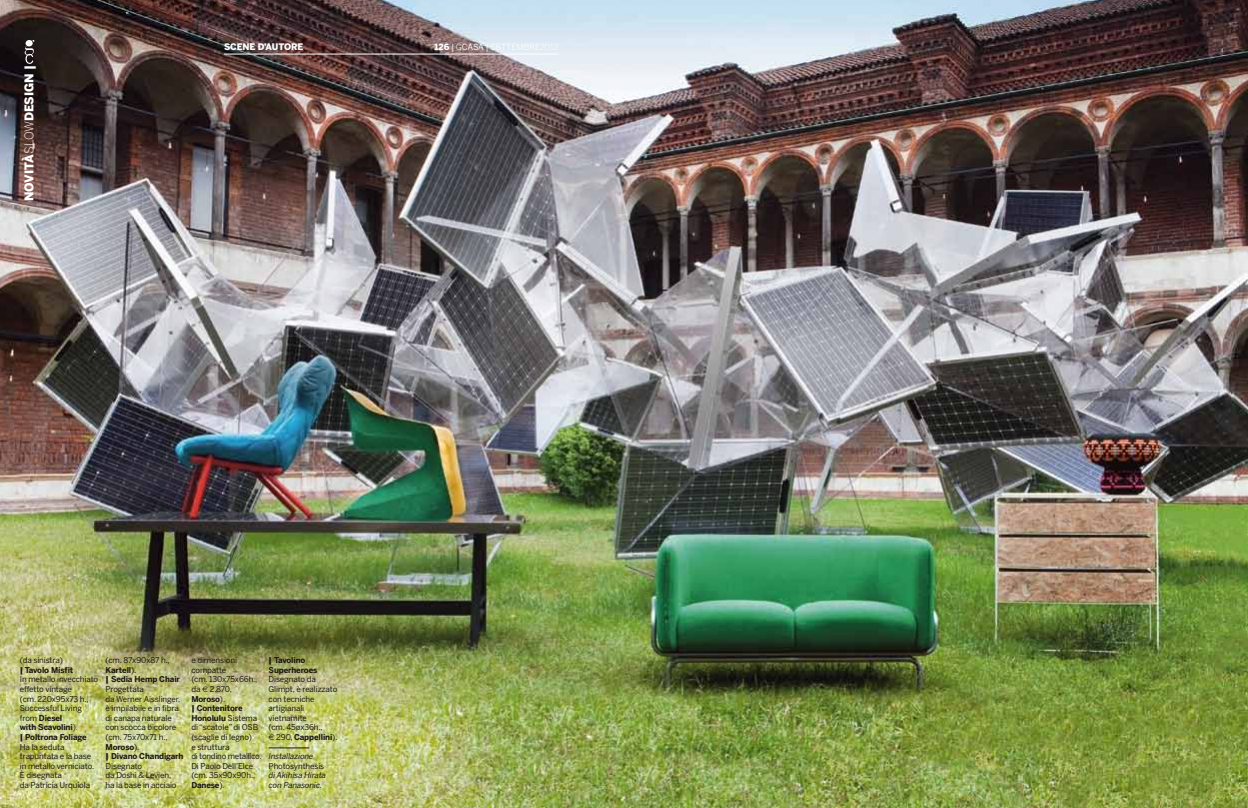
<style>
.page{position:relative;width:1248px;height:808px;background:#fff}
.page>*{position:absolute;margin:0;border:0;box-sizing:border-box;transform-origin:0 0}
.t1{font:900 12px "Benton Sans";letter-spacing:-.01em;color:#fff}
.t2{font:900 9px "Benton Sans";letter-spacing:-.01em;color:#fff}
.t3{font:8.5px "Benton Sans";letter-spacing:-.01em;color:#fff}
.t4{font:8px/9.6px "Benton Sans";letter-spacing:-.015em;color:#1a1712}
.t5{font:italic 8px/9.6px "Benton Sans";letter-spacing:-.015em;color:#1a1712}
.t6{font:700 8px/9.6px "Benton Sans";letter-spacing:-.015em;color:#1a1712}
.s1{font-weight:300}
.s2{font-weight:900}
.s3{font-style:inherit}
.s4{font-weight:700}
.s5{font-family:"Euro Sans"}
</style>
<div class="page">
<img style="left:0;top:0;width:1247px;height:808px">
<svg style="left:25px;top:40px;width:9px;height:24px"></svg>
<hr style="left:224px;top:54px;width:334px;height:1px;background:#fff">
<hr style="left:268px;top:748px;width:41px;height:1px;background:#1a1712">
<h1 class="t1" style="left:22px;top:201px;width:137px;rotate:-90deg">NOVITÀ<span class="s1">SLOW</span>DESIGN |</h1>
<p class="t2" style="left:224px;top:41px;width:80px">SCENE D’AUTORE</p>
<p class="t3" style="left:434px;top:42px;width:126px"><span class="s2">126</span> | <span class="s1">G</span><span class="s3">CASA</span> | SETTEMBRE<span class="s1">2012</span></p>
<p class="t4" style="left:106px;top:655px;width:79px">(cm. 87x90x87 h.,<br><span class="s4">Kartell</span>).<br><span class="s2">|</span> <span class="s4">Sedia Hemp Chair<br></span>Progettata<br>da Werner Aisslinger, è impilabile e in fibra di canapa naturale con scocca bicolore (cm. 75x70x71 h.,<br><span class="s4">Moroso</span>).<br><span class="s2">|</span> <span class="s4">Divano Chandigarh<br></span>Disegnato<br>da Doshi &amp; Levien,<br>ha la base in acciaio</p>
<p class="t6" style="left:268px;top:655px;width:50px"><span class="s2">|</span> Tavolino<br>Superheroes</p>
<p class="t4" style="left:20px;top:655px;width:80px">(da sinistra)<br><span class="s2">|</span> <span class="s4">Tavolo Misfit<br></span>In metallo invecchiato effetto vintage<br>(cm. 220x95x73 h.,<br>Successful Living from <span class="s4">Diesel<br>with Scavolini</span><span class="s3">).<br></span><span class="s2">|</span> <span class="s4">Poltrona Foliage<br></span>Ha la seduta trapuntata e la base in metallo verniciato.<br>È disegnata<br>da Patricia Urquiola</p>
<p class="t4" style="left:191px;top:655px;width:72px">e dimensioni compatte<br>(cm. 130x75x66h., da <span class="s5">e</span> 2.870,<br><span class="s4">Moroso</span>).<br><span class="s2">|</span> <span class="s4">Contenitore<br>Honolulu</span> Sistema di “scatole” di OSB (scaglie di legno)<br>e struttura<br>di tondino metallico.<br>Di Paolo Dell’Elce (cm. 35x90x90h.,<br><span class="s4">Danese</span>).</p>
<p class="t4" style="left:268px;top:675px;width:70px">Disegnato da<br>Glimpt, è realizzato con tecniche artigianali vietnamite<br>(cm. 45øx36h.,<br><span class="s5">e</span> 290, <span class="s4">Cappellini</span>).</p>
<p class="t5" style="left:268px;top:751px;width:46px">Installazione</p>
<p class="t4" style="left:268px;top:761px;width:57px">Photosynthesis</p>
<p class="t5" style="left:268px;top:771px;width:59px">di Akihisa Hirata con Panasonic.</p>
</div>
